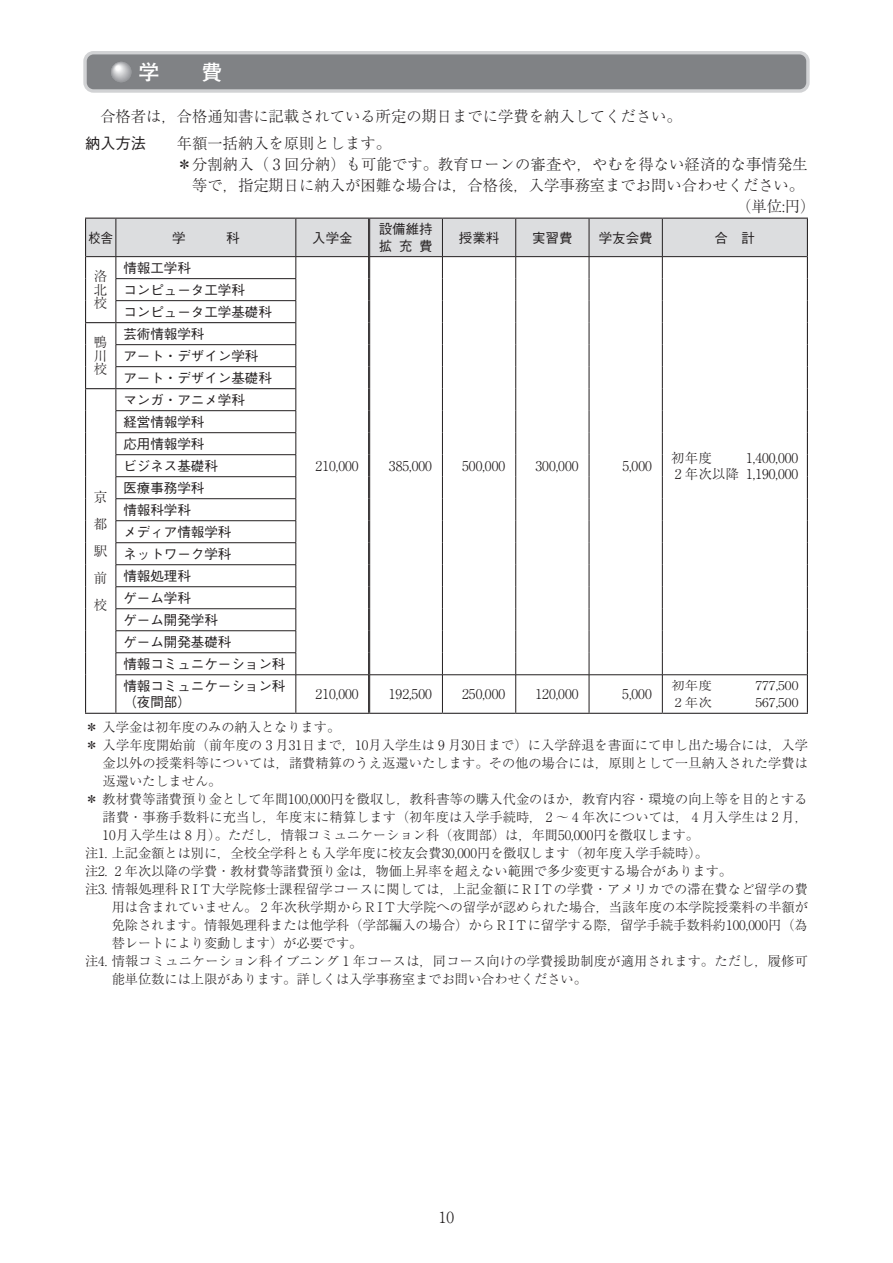
<style>
.page{position:relative;width:893px;height:1263px;background:#fff}
.page>*{position:absolute;margin:0;border:0;box-sizing:border-box;transform-origin:0 0}
.t1{font:700 21px "Futo Go B101 Pr 6";color:#fff}
.t2{font:300 15.3px "Ryumin Pr 6";color:#231f20}
.t3{font:500 15.3px "Gothic BBB Pr 6";color:#231f20}
.t4{font:500 13.5px/22px "Gothic BBB Pr 6";color:#231f20}
.t5{font:300 13.5px/13.5px "Ryumin Pr 6";color:#231f20;text-align:justify}
.t6{font:500 13.5px "Gothic BBB Pr 6";color:#231f20;scale:.9 1}
.t7{font:300 13.2px "Ryumin Pr 6";letter-spacing:.005em;color:#231f20}
.t8{font:300 12.15px "Ryumin Pr 6";color:#231f20;scale:1.11 1}
</style>
<div class="page">
<hr style="left:85px;top:675px;width:1px;height:38px;background:#231f20">
<hr style="left:807px;top:675px;width:1px;height:38px;background:#231f20">
<hr style="left:85px;top:713px;width:31px;height:1px;background:#231f20">
<hr style="left:116px;top:713px;width:180px;height:1px;background:#231f20">
<hr style="left:296px;top:713px;width:73px;height:1px;background:#231f20">
<hr style="left:369px;top:713px;width:73px;height:1px;background:#231f20">
<hr style="left:442px;top:713px;width:74px;height:1px;background:#231f20">
<hr style="left:516px;top:713px;width:73px;height:1px;background:#231f20">
<hr style="left:589px;top:713px;width:73px;height:1px;background:#231f20">
<hr style="left:662px;top:713px;width:146px;height:1px;background:#231f20">
<hr style="left:116px;top:675px;width:1px;height:38px;background:#231f20">
<hr style="left:296px;top:675px;width:1px;height:38px;background:#231f20">
<hr style="left:442px;top:675px;width:1px;height:38px;background:#231f20">
<hr style="left:515px;top:675px;width:1px;height:38px;background:#231f20">
<hr style="left:589px;top:675px;width:1px;height:38px;background:#231f20">
<hr style="left:662px;top:675px;width:1px;height:38px;background:#231f20">
<svg style="left:85px;top:218px;width:723px;height:457px"></svg>
<hr style="left:368px;top:675px;width:1px;height:38px;background:#231f20">
<hr style="left:369px;top:675px;width:1px;height:38px;background:#231f20">
<hr style="left:86px;top:256px;width:30px;height:1px;background:#231f20">
<hr style="left:116px;top:256px;width:180px;height:1px;background:#231f20">
<hr style="left:296px;top:256px;width:73px;height:1px;background:#231f20">
<hr style="left:369px;top:256px;width:73px;height:1px;background:#231f20">
<hr style="left:442px;top:256px;width:74px;height:1px;background:#231f20">
<hr style="left:516px;top:256px;width:73px;height:1px;background:#231f20">
<hr style="left:589px;top:256px;width:73px;height:1px;background:#231f20">
<hr style="left:662px;top:256px;width:145px;height:1px;background:#231f20">
<div style="left:85px;top:53px;width:723px;height:38px;background:#808285;border-radius:9px"></div>
<div style="left:83px;top:51px;width:727px;height:42px;border:3px solid #d1d2d4;border-radius:9px"></div>
<div style="left:111px;top:62px;width:21px;height:20px;background:#939598;border-radius:50%"></div>
<div style="left:111px;top:62px;width:20px;height:20px;background:#9a9c9f;border-radius:50%"></div>
<div style="left:111px;top:62px;width:20px;height:19px;background:#9c9ea1;border-radius:50%"></div>
<div style="left:111px;top:62px;width:19px;height:19px;background:#9e9fa3;border-radius:50%"></div>
<div style="left:112px;top:62px;width:18px;height:19px;background:#a2a3a7;border-radius:50%"></div>
<div style="left:112px;top:63px;width:17px;height:17px;background:#aaabaf;border-radius:50%"></div>
<div style="left:112px;top:63px;width:17px;height:16px;background:#aeafb3;border-radius:50%"></div>
<div style="left:112px;top:63px;width:16px;height:16px;background:#b3b4b8;border-radius:50%"></div>
<div style="left:113px;top:63px;width:15px;height:15px;background:#b7b8bb;border-radius:50%"></div>
<div style="left:113px;top:63px;width:14px;height:15px;background:#bcbdc0;border-radius:50%"></div>
<div style="left:113px;top:63px;width:14px;height:14px;background:#bdbec1;border-radius:50%"></div>
<div style="left:113px;top:64px;width:14px;height:13px;background:#c0c1c4;border-radius:50%"></div>
<div style="left:113px;top:64px;width:13px;height:13px;background:#c4c5c7;border-radius:50%"></div>
<div style="left:114px;top:64px;width:12px;height:12px;background:#c9cacc;border-radius:50%"></div>
<div style="left:114px;top:64px;width:11px;height:12px;background:#cdced0;border-radius:50%"></div>
<div style="left:114px;top:64px;width:11px;height:11px;background:#d3d4d6;border-radius:50%"></div>
<div style="left:114px;top:65px;width:10px;height:9px;background:#dcdddf;border-radius:50%"></div>
<div style="left:115px;top:65px;width:8px;height:8px;background:#e4e5e7;border-radius:50%"></div>
<div style="left:115px;top:65px;width:7px;height:7px;background:#f0f0f1;border-radius:50%"></div>
<svg style="left:116px;top:66px;width:4px;height:4px"></svg>
<h1 class="t1" style="left:139px;top:55px;width:86px">学　　費</h1>
<p class="t2" style="left:85px;top:104px;width:598px">　合格者は，合格通知書に記載されている所定の期日までに学費を納入してください。</p>
<p class="t3" style="left:85px;top:130px;width:63px">納入方法</p>
<p class="t2" style="left:177px;top:131px;width:216px">年額一括納入を原則とします。</p>
<p class="t2" style="left:177px;top:152px;width:632px">＊分割納入（ 3 回分納）も可能です。教育ローンの審査や，やむを得ない経済的な事情発生</p>
<p class="t2" style="left:192px;top:173px;width:614px">等で，指定期日に納入が困難な場合は，合格後，入学事務室までお問い合わせください。</p>
<p class="t2" style="left:736px;top:194px;width:81px">（単位:円）</p>
<p class="t6" style="left:89px;top:227px;width:28px">校舎</p>
<p class="t4" style="left:172px;top:226px;width:15px">学</p>
<p class="t4" style="left:226px;top:226px;width:15px">科</p>
<p class="t4" style="left:312px;top:226px;width:42px">入学金</p>
<p class="t4" style="left:379px;top:220px;width:55px;line-height:16.5px">設備維持拡充費</p>
<p class="t4" style="left:459px;top:226px;width:42px">授業料</p>
<p class="t4" style="left:532px;top:226px;width:42px">実習費</p>
<p class="t4" style="left:599px;top:226px;width:55px">学友会費</p>
<p class="t4" style="left:715px;top:226px;width:42px">合　計</p>
<p class="t5" style="left:94px;top:269px;width:15px">洛北校</p>
<p class="t4" style="left:123px;top:256px;width:69px">情報工学科</p>
<p class="t4" style="left:123px;top:278px;width:150px">コンピュータ工学科<br>コンピュータ工学基礎科</p>
<p class="t5" style="left:94px;top:335px;width:15px">鴨川校</p>
<p class="t4" style="left:123px;top:322px;width:150px">芸術情報学科<br>アート・デザイン学科アート・デザイン基礎科</p>
<p class="t5" style="left:94px;top:483px;width:15px;line-height:27px">京都駅前校</p>
<p class="t4" style="left:123px;top:388px;width:163px">マンガ・アニメ学科<br>経営情報学科<br>応用情報学科<br>ビジネス基礎科<br>医療事務学科<br>情報科学科<br>メディア情報学科<br>ネットワーク学科<br>情報処理科<br>ゲーム学科<br>ゲーム開発学科<br>ゲーム開発基礎科<br>情報コミュニケーション科情報コミュニケーション科</p>
<p class="t4" style="left:123px;top:690px;width:69px">（夜間部）</p>
<p class="t5" style="left:316px;top:458px;width:44px">210,000</p>
<p class="t5" style="left:389px;top:458px;width:44px">385,000</p>
<p class="t5" style="left:462px;top:458px;width:44px">500,000</p>
<p class="t5" style="left:535px;top:458px;width:44px">300,000</p>
<p class="t5" style="left:622px;top:458px;width:31px">5,000</p>
<p class="t5" style="left:671px;top:450px;width:42px">初年度</p>
<p class="t5" style="left:675px;top:448px;width:125px;line-height:16.5px;text-align:right">1,400,000<br>2 年次以降 1,190,000</p>
<p class="t5" style="left:316px;top:686px;width:44px">210,000</p>
<p class="t5" style="left:389px;top:686px;width:44px">192,500</p>
<p class="t5" style="left:462px;top:686px;width:44px">250,000</p>
<p class="t5" style="left:535px;top:686px;width:44px">120,000</p>
<p class="t5" style="left:622px;top:686px;width:31px">5,000</p>
<p class="t8" style="left:671px;top:676px;width:38px">初年度</p>
<p class="t8" style="left:755px;top:676px;width:40px">777,500</p>
<p class="t8" style="left:675px;top:693px;width:35px">2 年次</p>
<p class="t8" style="left:755px;top:693px;width:40px">567,500</p>
<p class="t7" style="left:85px;top:716px;width:257px">＊入学金は初年度のみの納入となります。</p>
<p class="t7" style="left:85px;top:734px;width:724px">＊ 入学年度開始前（前年度の 3 月31日まで，10月入学生は 9 月30日まで）に入学辞退を書面にて申し出た場合には，入学</p>
<p class="t7" style="left:103px;top:752px;width:707px">金以外の授業料等については，諸費精算のうえ返還いたします。その他の場合には，原則として一旦納入された学費は</p>
<p class="t7" style="left:103px;top:770px;width:120px">返還いたしません。</p>
<p class="t7" style="left:85px;top:788px;width:724px">＊ 教材費等諸費預り金として年間100,000円を徴収し，教科書等の購入代金のほか，教育内容・環境の向上等を目的とする</p>
<p class="t7" style="left:103px;top:806px;width:707px">諸費・事務手数料に充当し，年度末に精算します（初年度は入学手続時， 2 〜 4 年次については， 4 月入学生は 2 月，</p>
<p class="t7" style="left:103px;top:824px;width:598px">10月入学生は 8 月）。ただし，情報コミュニケーション科（夜間部）は，年間50,000円を徴収します。</p>
<p class="t7" style="left:85px;top:842px;width:625px">注1. 上記金額とは別に，全校全学科とも入学年度に校友会費30,000円を徴収します（初年度入学手続時）。</p>
<p class="t7" style="left:85px;top:860px;width:649px">注2. 2 年次以降の学費・教材費等諸費預り金は，物価上昇率を超えない範囲で多少変更する場合があります。</p>
<p class="t7" style="left:85px;top:878px;width:724px">注3. 情報処理科ＲＩＴ大学院修士課程留学コースに関しては，上記金額にＲＩＴの学費・アメリカでの滞在費など留学の費</p>
<p class="t7" style="left:112px;top:896px;width:698px">用は含まれていません。 2 年次秋学期からＲＩＴ大学院への留学が認められた場合，当該年度の本学院授業料の半額が</p>
<p class="t7" style="left:112px;top:914px;width:697px">免除されます。情報処理科または他学科（学部編入の場合）からＲＩＴに留学する際，留学手続手数料約100,000円（為</p>
<p class="t7" style="left:112px;top:932px;width:252px">替レートにより変動します）が必要です。</p>
<p class="t7" style="left:85px;top:950px;width:724px">注4. 情報コミュニケーション科イブニング 1 年コースは，同コース向けの学費援助制度が適用されます。ただし，履修可</p>
<p class="t7" style="left:112px;top:968px;width:477px">能単位数には上限があります。詳しくは入学事務室までお問い合わせください。</p>
<p class="t2" style="left:439px;top:1205px;width:17px">10</p>
</div>
